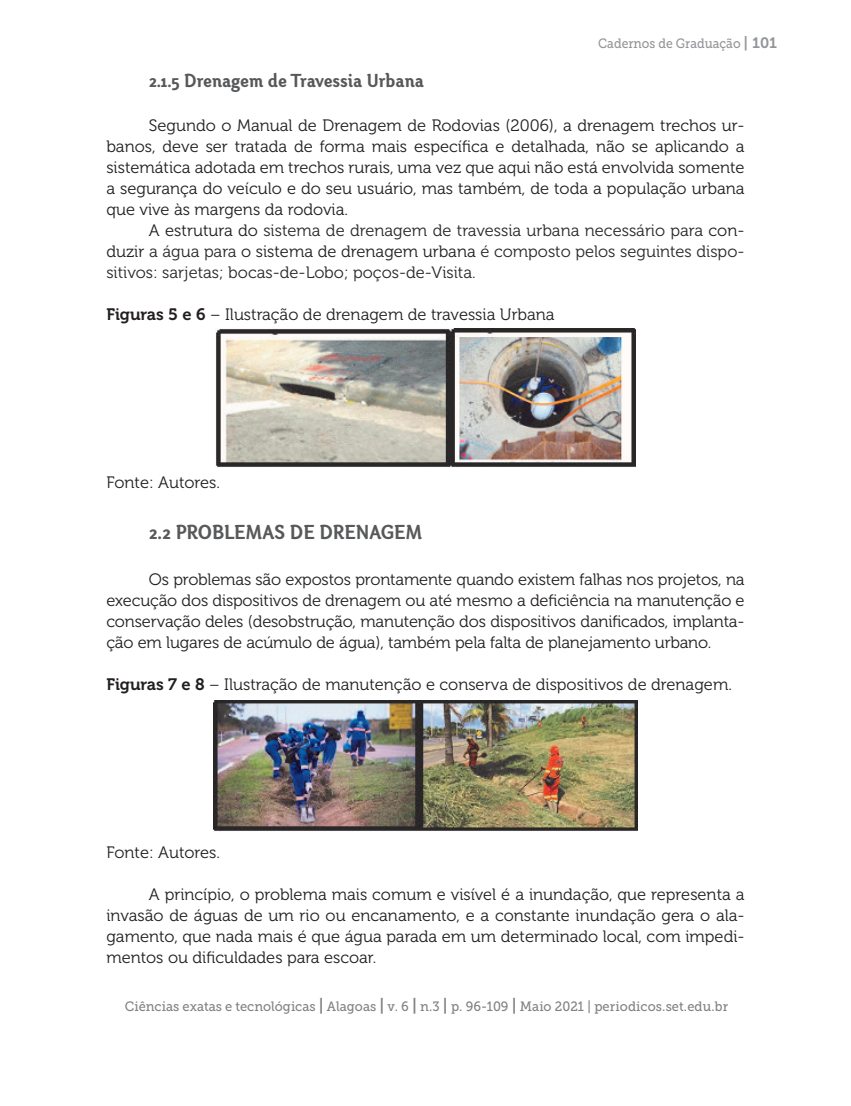
<style>
.page{position:relative;width:851px;height:1106px;background:#fff}
.page>*{position:absolute;margin:0;border:0;box-sizing:border-box;transform-origin:0 0}
.t1{font:21px "Otari Bold Limited";color:#57585a}
.t2{font:19.5px "Otari Bold Limited";color:#57585a}
.t3{font:16.5px/21px "Museo 300";color:#231f20;text-align:justify}
.t4{font:16.5px/21px "Museo 300";color:#2a2829;text-align:justify}
.t5{font:13.5px "Museo Slab 500";color:#808285;scale:.95 1}
.t6{font:13.5px "Museo Slab 500";color:#939598;scale:.9 1}
.s1{font-family:"Museo 700";font-size:15px}
.s2{color:#231f20}
.s3{font-family:"Museo 700"}
.s4{font-family:"Museo 700";font-size:16.5px}
</style>
<div class="page">
<img style="left:216px;top:329px;width:419px;height:138px">
<img style="left:214px;top:701px;width:423px;height:130px">
<p class="t6" style="left:598px;top:36px;width:200px">Cadernos de Graduação <span class="s1">| 101</span></p>
<p class="t2" style="left:149px;top:68px;width:276px">2.1.5 Drenagem de Travessia Urbana</p>
<p class="t3" style="left:106px;top:115px;width:639px;text-indent:43px">Segundo o Manual de Drenagem de Rodovias (2006), a drenagem trechos ur&shy;banos, deve ser tratada de forma mais específica e detalhada, não se aplicando a sistemática adotada em trechos rurais, uma vez que aqui não está envolvida somente a segurança do veículo e do seu usuário, mas também, de toda a população urbana que vive às margens da rodovia.</p>
<p class="t4" style="left:106px;top:220px;width:639px;text-indent:43px"><span class="s2">A estrutura do</span> sistema de drenagem de travessia urbana necessário para <span class="s2">con&shy;duzir</span> a água para <span class="s2">o sistema de drenagem urbana</span> é composto pelos seguintes dispo&shy;sitivos: sarjetas; bocas-de-Lobo; poços-de-Visita.</p>
<p class="t3" style="left:106px;top:304px;width:449px"><span class="s3">Figuras 5 e 6</span> – Ilustração de drenagem de travessia Urbana</p>
<p class="t3" style="left:106px;top:472px;width:115px">Fonte: Autores.</p>
<p class="t1" style="left:149px;top:519px;width:274px">2.2 PROBLEMAS DE DRENAGEM</p>
<p class="t3" style="left:106px;top:569px;width:639px;text-indent:43px">Os problemas são expostos prontamente quando existem falhas nos projetos, na execução dos dispositivos de drenagem ou até mesmo a deficiência na manutenção e conservação deles (desobstrução, manutenção dos dispositivos danificados, implanta&shy;ção em lugares de acúmulo de água), também pela falta de planejamento urbano.</p>
<p class="t3" style="left:106px;top:674px;width:627px"><span class="s3">Figuras 7 e 8</span> – Ilustração de manutenção e conserva de dispositivos de drenagem.</p>
<p class="t3" style="left:106px;top:842px;width:115px">Fonte: Autores.</p>
<p class="t3" style="left:106px;top:884px;width:639px;text-indent:43px">A princípio, o problema mais comum e visível é a inundação, que representa a invasão de águas de um rio ou encanamento, e a constante inundação gera o ala&shy;gamento, que nada mais é que água parada em um determinado local, com impedi&shy;mentos ou dificuldades para escoar.</p>
<p class="t5" style="left:125px;top:999px;width:636px">Ciências exatas e tecnológicas <span class="s4">|</span> Alagoas <span class="s4">|</span> v. 6 <span class="s4">|</span> n.3 <span class="s4">|</span> p. 96-109 <span class="s4">|</span> Maio 2021 | periodicos.set.edu.br</p>
</div>
